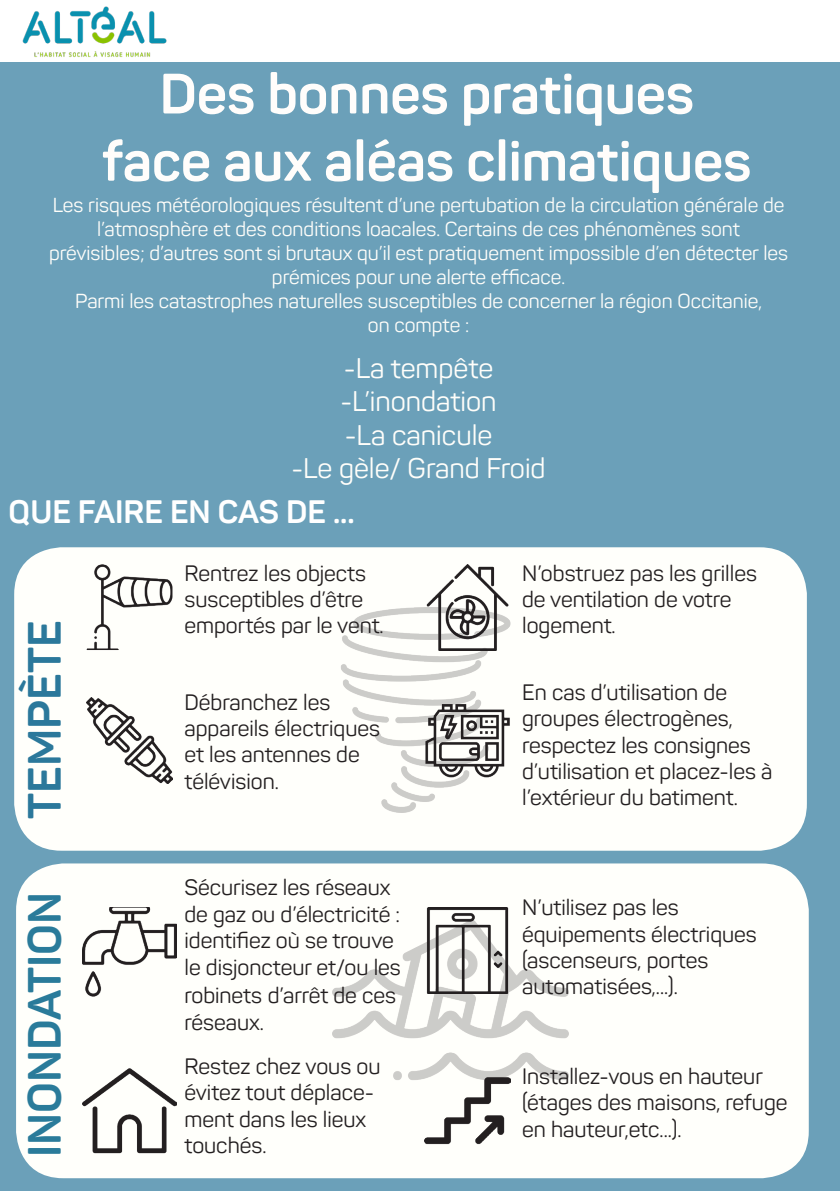
<style>
.page{position:relative;width:840px;height:1191px;background:#fff}
.page>*{position:absolute;margin:0;border:0;box-sizing:border-box;transform-origin:0 0}
.t1{font:700 56px "Panton";color:#fffdfb}
.t2{font:700 46px "Panton";color:#2a7b9a}
.t3{font:700 46px "Panton";color:#2b789b}
.t4{font:700 32px "Panton";color:#fff}
.t5{font:28px "Panton";color:#fffefa}
.t6{font:22px/26.4px "Panton";color:#231f20}
.t7{font:20px "Panton";color:#fffefa}
</style>
<div class="page">
<div style="left:0;top:62px;width:839px;height:1129px;background:#6ba0b9"></div>
<div style="left:16px;top:863px;width:792px;height:315px;background:#fffffb;border-radius:47px"></div>
<img style="left:332px;top:943px;width:236px;height:140px">
<div style="left:14px;top:547px;width:792px;height:303px;background:#fffffb;border-radius:47px"></div>
<img style="left:341px;top:608px;width:170px;height:204px">
<img style="left:87px;top:564px;width:85px;height:86px">
<img style="left:424px;top:564px;width:86px;height:86px">
<img style="left:87px;top:697px;width:85px;height:86px">
<img style="left:424px;top:697px;width:86px;height:86px">
<img style="left:82px;top:907px;width:95px;height:90px">
<img style="left:82px;top:1068px;width:95px;height:85px">
<img style="left:424px;top:907px;width:86px;height:86px">
<img style="left:424px;top:1067px;width:86px;height:78px">
<img style="left:22px;top:6px;width:145px;height:51px">
<p class="t1" style="left:159px;top:59px;width:535px">Des bonnes pratiques</p>
<p class="t1" style="left:102px;top:126px;width:650px">face aux aléas climatiques</p>
<p class="t7" style="left:53px;top:193px;width:732px">Les risques météorologiques résultent d’une pertubation de la circulation générale de</p>
<p class="t7" style="left:97px;top:217px;width:644px">l’atmosphère et des conditions loacales. Certains de ces phénomènes sont</p>
<p class="t7" style="left:49px;top:241px;width:740px">prévisibles; d’autres sont si brutaux qu’il est pratiquement impossible d’en détecter les</p>
<p class="t7" style="left:272px;top:265px;width:294px">prémices pour une alerte efficace.</p>
<p class="t7" style="left:75px;top:289px;width:688px">Parmi les catastrophes naturelles susceptibles de concerner la région Occitanie,</p>
<p class="t7" style="left:367px;top:313px;width:103px">on compte :</p>
<p class="t5" style="left:344px;top:350px;width:151px">-La tempête</p>
<p class="t5" style="left:340px;top:384px;width:158px">-L’inondation</p>
<p class="t5" style="left:344px;top:418px;width:149px">-La canicule</p>
<p class="t5" style="left:291px;top:451px;width:255px">-Le gèle/ Grand Froid</p>
<p class="t4" style="left:9px;top:491px;width:347px">QUE FAIRE EN CAS DE ...</p>
<p class="t3" style="left:16px;top:819px;width:200px;rotate:-90deg">TEMPÈTE</p>
<p class="t2" style="left:16px;top:1157px;width:266px;rotate:-90deg">INONDATION</p>
<p class="t6" style="left:184px;top:559px;width:200px">Rentrez les objects susceptibles d’être emportés par le vent.</p>
<p class="t6" style="left:522px;top:559px;width:236px">N’obstruez pas les grilles de ventilation de votre logement.</p>
<p class="t6" style="left:184px;top:688px;width:147px">Débranchez les</p>
<p class="t6" style="left:184px;top:715px;width:197px">appareils électriques et les antennes de télévision.</p>
<p class="t6" style="left:184px;top:874px;width:218px">Sécurisez les réseaux de gaz ou d’électricité : identifiez où se trouve le disjoncteur et/ou les</p>
<p class="t6" style="left:184px;top:982px;width:213px">robinets d’arrêt de ces réseaux.</p>
<p class="t6" style="left:184px;top:1053px;width:197px">Restez chez vous ou évitez tout déplace&shy;ment dans les lieux touchés.</p>
<p class="t6" style="left:522px;top:678px;width:252px">En cas d’utilisation de groupes électrogènes, respectez les consignes d’utilisation et placez-les à l’extérieur du batiment.</p>
<p class="t6" style="left:522px;top:894px;width:158px">N’utilisez pas les</p>
<p class="t6" style="left:522px;top:920px;width:236px">équipements électriques (ascenseurs, portes</p>
<p class="t6" style="left:522px;top:973px;width:157px">automatisées,...).</p>
<p class="t6" style="left:522px;top:1063px;width:267px">Installez-vous en hauteur (étages des maisons, refuge en hauteur,etc...).</p>
</div>
